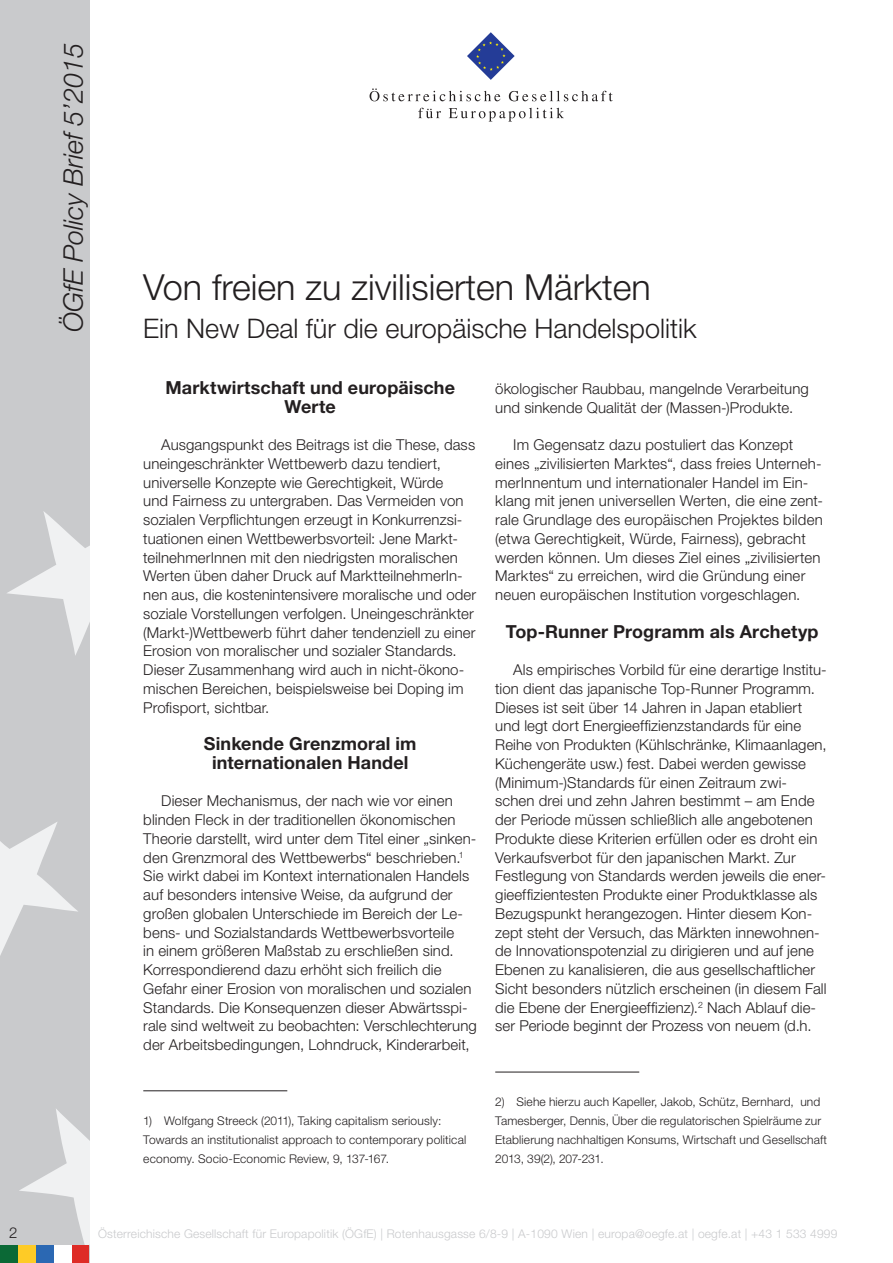
<style>
.page{position:relative;width:893px;height:1263px;background:#fff}
.page>*{position:absolute;margin:0;border:0;box-sizing:border-box;transform-origin:0 0}
.t1{font:300 36px "Helvetica Neue LT Std";color:#231f20}
.Untertitel{font:300 27px "Helvetica Neue LT Std";color:#231f20}
.t2{font:italic 300 27px "Helvetica Neue LT Std";color:#231f20}
.Zwischenüberschrift{font:700 18px/18.8px "Helvetica Neue LT Std";letter-spacing:.005em;color:#231f20;text-align:center}
.Standard_Paragraph{font:300 15px/18.8px "Helvetica Neue LT Std";letter-spacing:.005em;color:#231f20}
.Footnotes{font:300 12px/18.8px "Helvetica Neue LT Std";letter-spacing:.01em;color:#231f20}
.t3{font:300 12px "Helvetica Neue LT Std";letter-spacing:.015em;color:#c9cacc}
</style>
<div class="page">
<div style="left:0;top:0;width:89px;height:1263px;background:#c9cacc"></div>
<svg style="left:19px;top:1109px;width:70px;height:136px"></svg>
<svg style="left:0;top:822px;width:78px;height:134px"></svg>
<svg style="left:7px;top:511px;width:82px;height:144px"></svg>
<div style="left:18px;top:1245px;width:18px;height:18px;background:#fecb26"></div>
<div style="left:36px;top:1245px;width:18px;height:18px;background:#2b68b3"></div>
<div style="left:71px;top:1245px;width:18px;height:18px;background:#de2b26"></div>
<div style="left:0;top:1245px;width:18px;height:18px;background:#0b6936"></div>
<div style="left:54px;top:1245px;width:17px;height:18px;background:#fff"></div>
<svg style="left:467px;top:32px;width:48px;height:48px"></svg>
<svg style="left:370px;top:88px;width:130px;height:13px"></svg>
<svg style="left:509px;top:91px;width:104px;height:10px"></svg>
<svg style="left:418px;top:108px;width:23px;height:10px"></svg>
<svg style="left:449px;top:108px;width:115px;height:14px"></svg>
<hr style="left:143px;top:1090px;width:144px;height:1px;background:#231f20">
<hr style="left:495px;top:1072px;width:144px;height:1px;background:#231f20">
<h2 class="t2" style="left:57px;top:332px;width:290px;rotate:-90deg">ÖGfE Policy Brief 5’2015</h2>
<p class="t1" style="left:143px;top:265px;width:509px">Von freien zu zivilisierten Märkten</p>
<p class="Untertitel" style="left:143px;top:311px;width:555px">Ein New Deal für die europäische Handelspolitik</p>
<p class="Zwischenüberschrift" style="left:165px;top:378px;width:291px">Marktwirtschaft und europäische<br>Werte</p>
<p class="Standard_Paragraph" style="left:143px;top:435px;width:334px;text-indent:18px">Ausgangspunkt des Beitrags ist die These, dass uneingeschränkter Wettbewerb dazu tendiert, universelle Konzepte wie Gerechtigkeit, Würde<br>und Fairness zu untergraben. Das Vermeiden von sozialen Verpflichtungen erzeugt in Konkurrenzsi&shy;tuationen einen Wettbewerbsvorteil: Jene Markt&shy;teilnehmerInnen mit den niedrigsten moralischen Werten üben daher Druck auf MarktteilnehmerIn&shy;nen aus, die kostenintensivere moralische und oder soziale Vorstellungen verfolgen. Uneingeschränkter (Markt-)Wettbewerb führt daher tendenziell zu einer Erosion von moralischer und sozialer Standards.<br>Dieser Zusammenhang wird auch in nicht-ökono&shy;mischen Bereichen, beispielsweise bei Doping im Profisport, sichtbar.</p>
<p class="Zwischenüberschrift" style="left:204px;top:734px;width:214px">Sinkende Grenzmoral im internationalen Handel</p>
<p class="Standard_Paragraph" style="left:143px;top:791px;width:335px;text-indent:18px">Dieser Mechanismus, der nach wie vor einen blinden Fleck in der traditionellen ökonomischen Theorie darstellt, wird unter dem Titel einer „sinken&shy;den Grenzmoral des Wettbewerbs“ beschrieben.<sup>1<br></sup>Sie wirkt dabei im Kontext internationalen Handels auf besonders intensive Weise, da aufgrund der großen globalen Unterschiede im Bereich der Le&shy;bens- und Sozialstandards Wettbewerbsvorteile<br>in einem größeren Maßstab zu erschließen sind.<br>Korrespondierend dazu erhöht sich freilich die Gefahr einer Erosion von moralischen und sozialen Standards. Die Konsequenzen dieser Abwärtsspi&shy;rale sind weltweit zu beobachten: Verschlechterung der Arbeitsbedingungen, Lohndruck, Kinderarbeit,</p>
<p class="Footnotes" style="left:143px;top:1111px;width:325px">1) Wolfgang Streeck (2011), Taking capitalism seriously:<br>Towards an institutionalist approach to contemporary political economy. Socio-Economic Review, 9, 137-167.</p>
<p class="Standard_Paragraph" style="left:495px;top:379px;width:315px">ökologischer Raubbau, mangelnde Verarbeitung und sinkende Qualität der (Massen-)Produkte.</p>
<p class="Standard_Paragraph" style="left:495px;top:435px;width:329px;text-indent:18px">Im Gegensatz dazu postuliert das Konzept eines „zivilisierten Marktes“, dass freies Unterneh&shy;merInnentum und internationaler Handel im Ein&shy;klang mit jenen universellen Werten, die eine zent&shy;rale Grundlage des europäischen Projektes bilden (etwa Gerechtigkeit, Würde, Fairness), gebracht werden können. Um dieses Ziel eines „zivilisierten Marktes“ zu erreichen, wird die Gründung einer neuen europäischen Institution vorgeschlagen.</p>
<p class="Zwischenüberschrift" style="left:506px;top:621px;width:314px">Top-Runner Programm als Archetyp</p>
<p class="Standard_Paragraph" style="left:495px;top:660px;width:333px;text-indent:18px">Als empirisches Vorbild für eine derartige Institu&shy;tion dient das japanische Top-Runner Programm.<br>Dieses ist seit über 14 Jahren in Japan etabliert und legt dort Energieeffizienzstandards für eine Reihe von Produkten (Kühlschränke, Klimaanlagen, Küchengeräte usw.) fest. Dabei werden gewisse (Minimum-)Standards für einen Zeitraum zwi&shy;schen drei und zehn Jahren bestimmt – am Ende der Periode müssen schließlich alle angebotenen Produkte diese Kriterien erfüllen oder es droht ein Verkaufsverbot für den japanischen Markt. Zur Festlegung von Standards werden jeweils die ener&shy;gieeffizientesten Produkte einer Produktklasse als Bezugspunkt herangezogen. Hinter diesem Kon&shy;zept steht der Versuch, das Märkten innewohnen&shy;de Innovationspotenzial zu dirigieren und auf jene Ebenen zu kanalisieren, die aus gesellschaftlicher Sicht besonders nützlich erscheinen (in diesem Fall die Ebene der Energieeffizienz).<sup>2</sup> Nach Ablauf die&shy;ser Periode beginnt der Prozess von neuem (d.h.</p>
<p class="Footnotes" style="left:495px;top:1092px;width:333px">2) Siehe hierzu auch Kapeller, Jakob, Schütz, Bernhard, und Tamesberger, Dennis, Über die regulatorischen Spielräume zur Etablierung nachhaltigen Konsums, Wirtschaft und Gesellschaft 2013, 39(2), 207-231.</p>
<p class="Standard_Paragraph" style="left:9px;top:1222px;width:10px">2</p>
<p class="t3" style="left:98px;top:1226px;width:741px">Österreichische Gesellschaft für Europapolitik (ÖGfE) | Rotenhausgasse 6/8-9 | A-1090 Wien | europa@oegfe.at | oegfe.at | +43 1 533 4999</p>
</div>
